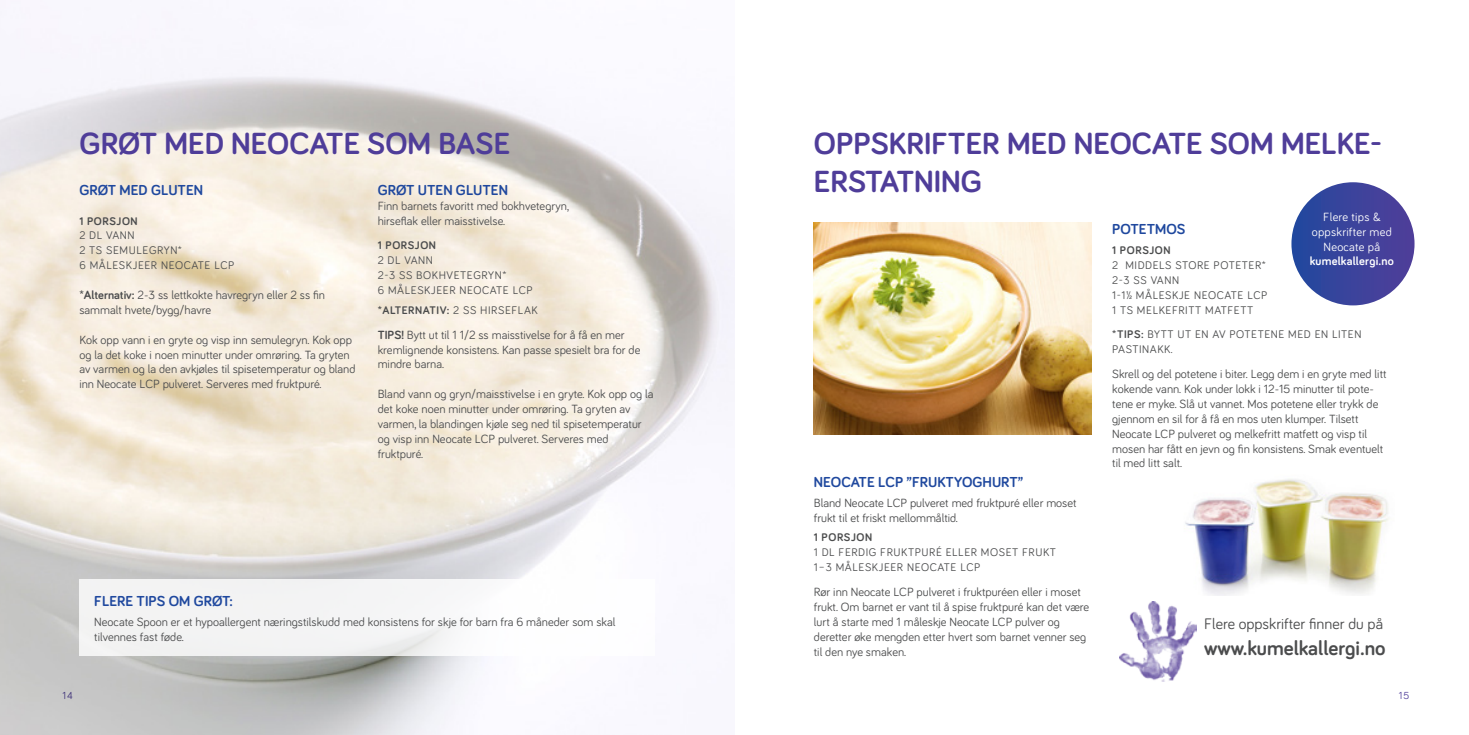
<style>
.page{position:relative;width:1469px;height:735px;background:#fff}
.page>*{position:absolute;margin:0;border:0;box-sizing:border-box;transform-origin:0 0}
.Heading_2019{font:700 31.5px/37.8px "Bariol";color:#4f3d99}
.Bodycopy_first_parag{font:700 21px "Bariol";color:#4b4c4d}
.Bodycopy_first_parag-2{font:15.75px "Bariol";color:#4b4c4d}
.Konsis_Mellomtittel{font:700 14.88px "Bariol";color:#1f489e}
.Konsis_Brødtekst{font:12.25px/14.9px "Bariol";color:#4b4c4d}
.Konsis_Brødtekst-2{font:12.25px/14.7px "Bariol";letter-spacing:.02em;color:#fff;text-align:center}
.Konsis_Brødtekst-3{font:11.38px/14.9px "Bariol";letter-spacing:.05em;color:#4b4c4d}
.Konsis_Brødtekst-4{font:700 11.38px "Bariol";letter-spacing:.05em;color:#4b4c4d}
.t1{font:10.5px "Bariol";color:#4f3d99}
.s1{font-weight:700}
.s2{font-weight:400}
</style>
<div class="page">
<div style="left:1291px;top:182px;width:123px;height:123px;background:linear-gradient(to right,#284ea1,#4f3c98);border-radius:62px"></div>
<img style="left:1185px;top:479px;width:204px;height:116px">
<img style="left:814px;top:222px;width:277px;height:212px">
<img style="left:1119px;top:601px;width:77px;height:80px">
<img style="left:0;top:47px;width:734px;height:687px">
<div style="left:79px;top:579px;width:576px;height:76px;background:#f4f4f5"></div>
<p class="Heading_2019" style="left:79px;top:123px;width:432px">GRØT MED NEOCATE SOM BASE</p>
<p class="Konsis_Mellomtittel" style="left:79px;top:179px;width:125px">GRØT MED GLUTEN</p>
<p class="Konsis_Brødtekst-4" style="left:79px;top:213px;width:60px">1 PORSJON</p>
<p class="Konsis_Brødtekst-3" style="left:79px;top:227px;width:57px">2 DL VANN</p>
<p class="Konsis_Brødtekst-3" style="left:79px;top:242px;width:104px">2 TS SEMULEGRYN*</p>
<p class="Konsis_Brødtekst-3" style="left:79px;top:257px;width:156px">6 MÅLESKJEER NEOCATE LCP</p>
<p class="Konsis_Brødtekst" style="left:79px;top:287px;width:247px"><span class="s1">*Alternativ:</span> 2-3 ss lettkokte havregryn eller 2 ss fin sammalt hvete/bygg/havre</p>
<p class="Konsis_Brødtekst" style="left:79px;top:331px;width:278px">Kok opp vann i en gryte og visp inn semulegryn. Kok opp og la det koke i noen minutter under omrøring. Ta gryten av varmen og la den avkjøles til spisetemperatur og bland inn Neocate LCP pulveret. Serveres med fruktpuré.</p>
<p class="Konsis_Mellomtittel" style="left:378px;top:179px;width:132px">GRØT UTEN GLUTEN</p>
<p class="Konsis_Brødtekst" style="left:378px;top:197px;width:193px">Finn barnets favoritt med bokhvetegryn, hirseflak eller maisstivelse.</p>
<p class="Konsis_Brødtekst-4" style="left:378px;top:237px;width:60px">1 PORSJON</p>
<p class="Konsis_Brødtekst-3" style="left:378px;top:252px;width:57px">2 DL VANN</p>
<p class="Konsis_Brødtekst-3" style="left:378px;top:267px;width:130px">2-3 SS BOKHVETEGRYN*</p>
<p class="Konsis_Brødtekst-3" style="left:378px;top:282px;width:156px">6 MÅLESKJEER NEOCATE LCP</p>
<p class="Konsis_Brødtekst-4" style="left:378px;top:302px;width:162px">*ALTERNATIV: <span class="s2">2 SS HIRSEFLAK</span></p>
<p class="Konsis_Brødtekst" style="left:378px;top:326px;width:264px"><span class="s1">TIPS!</span> Bytt ut til 1 1/2 ss maisstivelse for å få en mer kremlignende konsistens. Kan passe spesielt bra for de mindre barna.</p>
<p class="Konsis_Brødtekst" style="left:378px;top:386px;width:277px">Bland vann og gryn/maisstivelse i en gryte. Kok opp og la det koke noen minutter under omrøring. Ta gryten av varmen, la blandingen kjøle seg ned til spisetemperatur og visp inn Neocate LCP pulveret. Serveres med fruktpuré.</p>
<p class="Konsis_Mellomtittel" style="left:94px;top:590px;width:140px">FLERE TIPS OM GRØT:</p>
<p class="Konsis_Brødtekst" style="left:94px;top:613px;width:523px">Neocate Spoon er et hypoallergent næringstilskudd med konsistens for skje for barn fra 6 måneder som skal tilvennes fast føde.</p>
<p class="Heading_2019" style="left:814px;top:123px;width:569px">OPPSKRIFTER MED NEOCATE SOM MELKE-<br>ERSTATNING</p>
<p class="Konsis_Brødtekst-2" style="left:1309px;top:209px;width:86px">Flere tips &amp; oppskrifter med<br>Neocate på <span class="s1">kumelkallergi.no</span></p>
<p class="Konsis_Mellomtittel" style="left:1112px;top:219px;width:75px">POTETMOS</p>
<p class="Konsis_Brødtekst-4" style="left:1112px;top:242px;width:60px">1 PORSJON</p>
<p class="Konsis_Brødtekst-3" style="left:1112px;top:257px;width:155px">2 MIDDELS STORE POTETER*</p>
<p class="Konsis_Brødtekst-3" style="left:1112px;top:272px;width:68px">2-3 SS VANN</p>
<p class="Konsis_Brødtekst-3" style="left:1112px;top:287px;width:157px">1-1½ MÅLESKJE NEOCATE LCP</p>
<p class="Konsis_Brødtekst-3" style="left:1112px;top:301px;width:142px">1 TS MELKEFRITT MATFETT</p>
<p class="Konsis_Brødtekst-3" style="left:1112px;top:326px;width:251px"><span class="s1">*TIPS:</span> BYTT UT EN AV POTETENE MED EN LITEN<br>PASTINAKK.</p>
<p class="Konsis_Brødtekst" style="left:1112px;top:366px;width:276px">Skrell og del potetene i biter. Legg dem i en gryte med litt kokende vann. Kok under lokk i 12-15 minutter til pote&shy;tene er myke. Slå ut vannet. Mos potetene eller trykk de gjennom en sil for å få en mos uten klumper. Tilsett Neocate LCP pulveret og melkefritt matfett og visp til mosen har fått en jevn og fin konsistens. Smak eventuelt til med litt salt.</p>
<p class="Konsis_Mellomtittel" style="left:814px;top:471px;width:211px">NEOCATE LCP ”FRUKTYOGHURT”</p>
<p class="Konsis_Brødtekst" style="left:814px;top:494px;width:264px">Bland Neocate LCP pulveret med fruktpuré eller moset frukt til et friskt mellommåltid.</p>
<p class="Konsis_Brødtekst-4" style="left:814px;top:529px;width:60px">1 PORSJON</p>
<p class="Konsis_Brødtekst-3" style="left:814px;top:544px;width:244px">1 DL FERDIG FRUKTPURÉ ELLER MOSET FRUKT<br>1–3 MÅLESKJEER NEOCATE LCP</p>
<p class="Konsis_Brødtekst" style="left:814px;top:583px;width:277px">Rør inn Neocate LCP pulveret i fruktpuréen eller i moset frukt. Om barnet er vant til å spise fruktpuré kan det være lurt å starte med 1 måleskje Neocate LCP pulver og deretter øke mengden etter hvert som barnet venner seg til den nye smaken.</p>
<p class="Bodycopy_first_parag-2" style="left:1204px;top:613px;width:180px">Flere oppskrifter finner du på</p>
<p class="Bodycopy_first_parag" style="left:1204px;top:633px;width:183px">www.kumelkallergi.no</p>
<p class="t1" style="left:63px;top:687px;width:12px">14</p>
<p class="t1" style="left:1398px;top:687px;width:12px">15</p>
</div>
